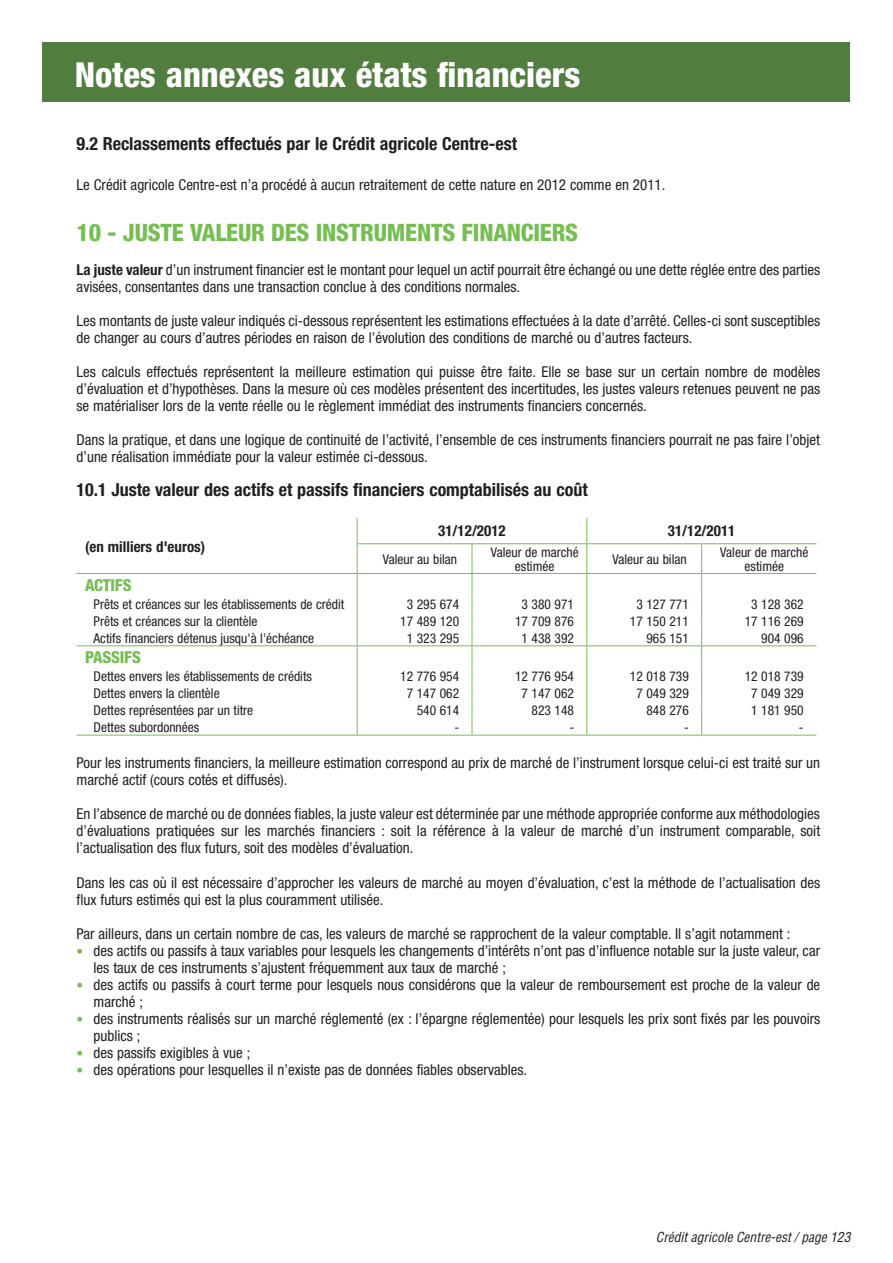
<style>
.page{position:relative;width:893px;height:1263px;background:#fff}
.page>*{position:absolute;margin:0;border:0;box-sizing:border-box;transform-origin:0 0}
.t1{font:800 condensed 34.5px "Helvetica Neue";color:#fff}
.t2{font:800 condensed 24px "Helvetica Neue";color:#75be52}
.t3{font:700 condensed 18px "Helvetica Neue";color:#231f20}
.t4{font:800 condensed 16.5px "Helvetica Neue";letter-spacing:-.01em;color:#75be52}
.t5{font:condensed 15px/17px "Helvetica Neue";color:#231f20}
.t6{font:700 condensed 15px "Helvetica Neue";color:#231f20}
.t7{font:condensed 13.5px/13.5px "Helvetica Neue";color:#231f20;text-align:center}
.t8{font:italic condensed 13.5px "Helvetica";color:#231f20}
.s1{font-weight:700}
.s2{font-weight:300;font-stretch:normal;font-size:13.5px;color:#75be52}
</style>
<div class="page">
<div style="left:43px;top:43px;width:807px;height:59px;background:#517d3f"></div>
<hr style="left:357px;top:543px;width:115px;height:1px;background:#75be52">
<hr style="left:472px;top:543px;width:115px;height:1px;background:#75be52">
<hr style="left:587px;top:543px;width:115px;height:1px;background:#75be52">
<hr style="left:702px;top:543px;width:114px;height:1px;background:#75be52">
<hr style="left:77px;top:573px;width:280px;height:1px;background:#75be52">
<hr style="left:357px;top:573px;width:115px;height:1px;background:#75be52">
<hr style="left:472px;top:573px;width:115px;height:1px;background:#75be52">
<hr style="left:587px;top:573px;width:115px;height:1px;background:#75be52">
<hr style="left:702px;top:573px;width:114px;height:1px;background:#75be52">
<hr style="left:77px;top:645px;width:280px;height:1px;background:#75be52">
<hr style="left:357px;top:645px;width:115px;height:1px;background:#75be52">
<hr style="left:472px;top:645px;width:115px;height:1px;background:#75be52">
<hr style="left:587px;top:645px;width:115px;height:1px;background:#75be52">
<hr style="left:702px;top:645px;width:114px;height:1px;background:#75be52">
<hr style="left:77px;top:735px;width:280px;height:1px;background:#75be52">
<svg style="left:357px;top:518px;width:1px;height:217px"></svg>
<hr style="left:357px;top:735px;width:115px;height:1px;background:#75be52">
<svg style="left:472px;top:544px;width:1px;height:191px"></svg>
<hr style="left:472px;top:735px;width:115px;height:1px;background:#75be52">
<svg style="left:586px;top:518px;width:1px;height:217px"></svg>
<hr style="left:587px;top:735px;width:115px;height:1px;background:#75be52">
<svg style="left:701px;top:544px;width:1px;height:191px"></svg>
<hr style="left:702px;top:735px;width:114px;height:1px;background:#75be52">
<h1 class="t1" style="left:75px;top:54px;width:507px">NOTES ANNEXES AUX ÉTATS FINANCIERS</h1>
<p class="t3" style="left:77px;top:133px;width:442px">9.2 Reclassements effectués par le Crédit agricole Centre-est</p>
<p class="t5" style="left:77px;top:176px;width:588px">Le Crédit agricole Centre-est n’a procédé à aucun retraitement de cette nature en 2012 comme en 2011.</p>
<h2 class="t2" style="left:77px;top:218px;width:71px">10 - JUSTE</h2>
<h2 class="t2" style="left:190px;top:218px;width:14px">VALEUR</h2>
<h2 class="t2" style="left:271px;top:218px;width:14px">DES</h2>
<h2 class="t2" style="left:316px;top:218px;width:14px">INSTRUMENTS</h2>
<h2 class="t2" style="left:462px;top:218px;width:13px">FINANCIERS</h2>
<p class="t5" style="left:77px;top:261px;width:745px"><span class="s1">La juste valeur</span> d’un instrument financier est le montant pour lequel un actif pourrait être échangé ou une dette réglée entre des parties avisées, consentantes dans une transaction conclue à des conditions normales.</p>
<p class="t5" style="left:77px;top:312px;width:745px">Les montants de juste valeur indiqués ci-dessous représentent les estimations effectuées à la date d’arrêté. Celles-ci sont susceptibles de changer au cours d’autres périodes en raison de l’évolution des conditions de marché ou d’autres facteurs.</p>
<p class="t5" style="left:77px;top:363px;width:745px;text-align:justify">Les calculs effectués représentent la meilleure estimation qui puisse être faite. Elle se base sur un certain nombre de modèles d’évaluation et d’hypothèses. Dans la mesure où ces modèles présentent des incertitudes, les justes valeurs retenues peuvent ne pas se matérialiser lors de la vente réelle ou le règlement immédiat des instruments financiers concernés.</p>
<p class="t5" style="left:77px;top:431px;width:745px">Dans la pratique, et dans une logique de continuité de l’activité, l’ensemble de ces instruments financiers pourrait ne pas faire l’objet d’une réalisation immédiate pour la valeur estimée ci-dessous.</p>
<p class="t3" style="left:77px;top:478px;width:513px">10.1 Juste valeur des actifs et passifs financiers comptabilisés au coût</p>
<p class="t6" style="left:85px;top:537px;width:122px">(en milliers d'euros)</p>
<p class="t6" style="left:438px;top:521px;width:69px">31/12/2012</p>
<p class="t6" style="left:668px;top:521px;width:69px">31/12/2011</p>
<p class="t7" style="left:383px;top:552px;width:76px">Valeur au bilan</p>
<p class="t7" style="left:491px;top:546px;width:90px">Valeur de marché estimée</p>
<p class="t7" style="left:612px;top:552px;width:76px">Valeur au bilan</p>
<p class="t7" style="left:720px;top:546px;width:90px">Valeur de marché estimée</p>
<p class="t4" style="left:85px;top:575px;width:48px">ACTIFS</p>
<p class="t7" style="left:94px;top:597px;width:252px">Prêts et créances sur les établissements de crédit</p>
<p class="t7" style="left:407px;top:597px;width:54px">3 295 674</p>
<p class="t7" style="left:522px;top:597px;width:54px">3 380 971</p>
<p class="t7" style="left:636px;top:597px;width:54px">3 127 771</p>
<p class="t7" style="left:751px;top:597px;width:54px">3 128 362</p>
<p class="t7" style="left:94px;top:614px;width:165px">Prêts et créances sur la clientèle</p>
<p class="t7" style="left:400px;top:614px;width:60px">17 489 120</p>
<p class="t7" style="left:515px;top:614px;width:60px">17 709 876</p>
<p class="t7" style="left:630px;top:614px;width:60px">17 150 211</p>
<p class="t7" style="left:745px;top:614px;width:60px">17 116 269</p>
<p class="t7" style="left:94px;top:631px;width:222px">Actifs financiers détenus jusqu'à l'échéance</p>
<p class="t7" style="left:407px;top:631px;width:54px">1 323 295</p>
<p class="t7" style="left:522px;top:631px;width:54px">1 438 392</p>
<p class="t7" style="left:646px;top:631px;width:44px">965 151</p>
<p class="t7" style="left:761px;top:631px;width:44px">904 096</p>
<p class="t4" style="left:85px;top:647px;width:57px">PASSIFS</p>
<p class="t7" style="left:94px;top:669px;width:220px">Dettes envers les établissements de crédits</p>
<p class="t7" style="left:400px;top:669px;width:60px">12 776 954</p>
<p class="t7" style="left:515px;top:669px;width:60px">12 776 954</p>
<p class="t7" style="left:630px;top:669px;width:60px">12 018 739</p>
<p class="t7" style="left:745px;top:669px;width:60px">12 018 739</p>
<p class="t7" style="left:94px;top:686px;width:128px">Dettes envers la clientèle</p>
<p class="t7" style="left:407px;top:686px;width:54px">7 147 062</p>
<p class="t7" style="left:522px;top:686px;width:54px">7 147 062</p>
<p class="t7" style="left:636px;top:686px;width:54px">7 049 329</p>
<p class="t7" style="left:751px;top:686px;width:54px">7 049 329</p>
<p class="t7" style="left:94px;top:703px;width:161px">Dettes représentées par un titre</p>
<p class="t7" style="left:417px;top:703px;width:44px">540 614</p>
<p class="t7" style="left:532px;top:703px;width:44px">823 148</p>
<p class="t7" style="left:646px;top:703px;width:44px">848 276</p>
<p class="t7" style="left:751px;top:703px;width:54px">1 181 950</p>
<p class="t7" style="left:94px;top:720px;width:107px">Dettes subordonnées</p>
<p class="t7" style="left:455px;top:720px;width:6px">-</p>
<p class="t7" style="left:569px;top:720px;width:6px">-</p>
<p class="t7" style="left:684px;top:720px;width:6px">-</p>
<p class="t7" style="left:799px;top:720px;width:6px">-</p>
<p class="t5" style="left:77px;top:754px;width:745px">Pour les instruments financiers, la meilleure estimation correspond au prix de marché de l’instrument lorsque celui-ci est traité sur un marché actif (cours cotés et diffusés).</p>
<p class="t5" style="left:77px;top:805px;width:745px;text-align:justify">En l’absence de marché ou de données fiables, la juste valeur est déterminée par une méthode appropriée conforme aux méthodologies d’évaluations pratiquées sur les marchés financiers : soit la référence à la valeur de marché d’un instrument comparable, soit l’actualisation des flux futurs, soit des modèles d’évaluation.</p>
<p class="t5" style="left:77px;top:874px;width:745px">Dans les cas où il est nécessaire d’approcher les valeurs de marché au moyen d’évaluation, c’est la méthode de l’actualisation des flux futurs estimés qui est la plus couramment utilisée.</p>
<p class="t5" style="left:77px;top:925px;width:715px">Par ailleurs, dans un certain nombre de cas, les valeurs de marché se rapprochent de la valeur comptable. Il s’agit notamment :</p>
<p class="t5" style="left:94px;top:942px;width:728px;text-indent:-17px"><span class="s2">•</span> des actifs ou passifs à taux variables pour lesquels les changements d’intérêts n’ont pas d’influence notable sur la juste valeur, car les taux de ces instruments s’ajustent fréquemment aux taux de marché ;</p>
<p class="t5" style="left:94px;top:976px;width:728px;text-indent:-17px"><span class="s2">•</span> des actifs ou passifs à court terme pour lesquels nous considérons que la valeur de remboursement est proche de la valeur de marché ;</p>
<p class="t5" style="left:94px;top:1010px;width:728px;text-indent:-17px"><span class="s2">•</span> des instruments réalisés sur un marché réglementé (ex : l’épargne réglementée) pour lesquels les prix sont fixés par les pouvoirs publics ;</p>
<p class="t5" style="left:77px;top:1044px;width:175px"><span class="s2">•</span> des passifs exigibles à vue ;</p>
<p class="t5" style="left:77px;top:1061px;width:450px"><span class="s2">•</span> des opérations pour lesquelles il n’existe pas de données fiables observables.</p>
<p class="t8" style="left:656px;top:1228px;width:196px">Crédit agricole Centre-est / page 123</p>
</div>
